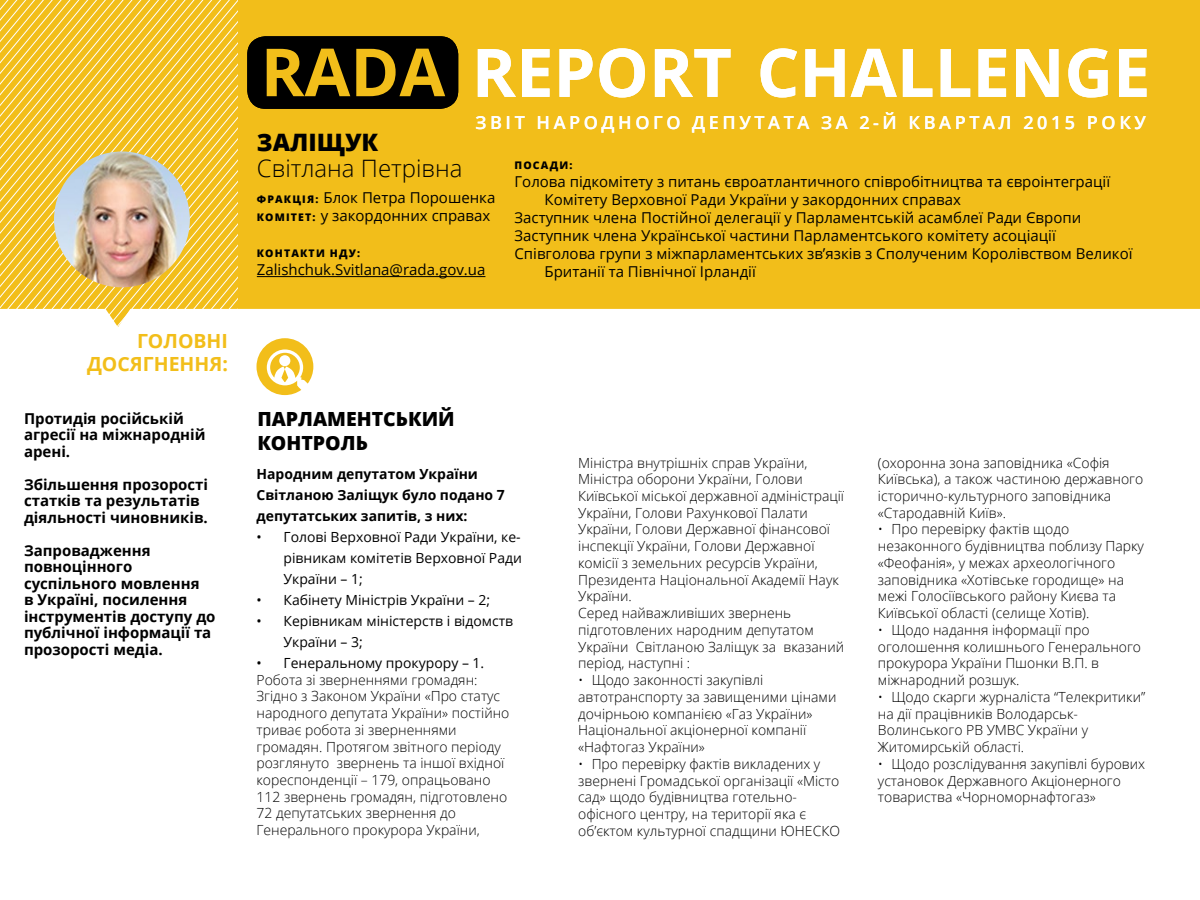
<style>
.page{position:relative;width:1200px;height:900px;background:#fff}
.page>*{position:absolute;margin:0;border:0;box-sizing:border-box;transform-origin:0 0}
.t1{font:700 67.05px "Open Sans";color:#fff}
.t2{font:300 24px "Open Sans";color:#000}
.t3{font:800 24px "Open Sans";color:#000}
.t4{font:800 19.5px/23.4px "Open Sans";color:#000}
.t5{font:700 19.5px/23.4px "Open Sans";color:#f2be1a;text-align:right}
.t6{font:600 18px "Open Sans";letter-spacing:.2em;color:#fff}
.t7{font:15px/18px "Open Sans";color:#000}
.t8{font:700 15px/16.5px "Open Sans";color:#000}
.t9{font:300 13.95px/16.8px "Open Sans";color:#000}
.t10{font:13.95px/21px "Open Sans";color:#000;text-align:justify}
.t11{font:700 13.95px/21px "Open Sans";color:#000}
.t12{font:800 10.5px "Open Sans";letter-spacing:.11em;color:#000}
.s1{font-size:66.3px;color:#f2be1a}
.s2{font-weight:800;font-size:10.5px}
</style>
<div class="page">
<svg style="left:0;top:0;width:239px;height:309px;background:#f3c73b"></svg>
<div style="left:239px;top:0;width:961px;height:358px;background:#f2be1a"></div>
<svg style="left:105px;top:309px;width:1095px;height:87px"></svg>
<svg style="left:257px;top:338px;width:56px;height:57px"></svg>
<div style="left:247px;top:36px;width:211px;height:73px;background:#000;border-radius:18px"></div>
<img style="left:54px;top:152px;width:136px;height:135px;border-radius:68px">
<hr style="left:257px;top:276px;width:228px;height:1px;background:#000">
<h3 class="t5" style="left:87px;top:328px;width:142px">ГОЛОВНІ<br>ДОСЯГНЕННЯ:</h3>
<p class="t8" style="left:24px;top:410px;width:183px">Протидія російській агресії на міжнародній арені.</p>
<p class="t8" style="left:24px;top:476px;width:186px">Збільшення прозорості статків та результатів діяльності чиновників.</p>
<p class="t8" style="left:24px;top:542px;width:193px">Запровадження повноцінного суспільного мовлення<br>в Україні, посилення інструментів доступу до публічної інформації та прозорості медіа.</p>
<h1 class="t1" style="left:261px;top:25px;width:891px"><span class="s1">RADA</span> REPORT CHALLENGE</h1>
<h2 class="t3" style="left:257px;top:124px;width:123px">ЗАЛІЩУК</h2>
<h2 class="t2" style="left:257px;top:152px;width:207px">Світлана Петрівна</h2>
<p class="t7" style="left:257px;top:189px;width:240px"><span class="s2">ФРАКЦІЯ:</span> Блок Петра Порошенка<br><span class="s2">КОМІТЕТ:</span> у закордонних справах</p>
<p class="t12" style="left:257px;top:246px;width:105px">КОНТАКТИ НДУ:</p>
<p class="t7" style="left:257px;top:261px;width:230px">Zalishchuk.Svitlana@rada.gov.ua</p>
<p class="t6" style="left:476px;top:110px;width:672px">ЗВІТ НАРОДНОГО ДЕПУТАТА ЗА 2-Й КВАРТАЛ 2015 РОКУ</p>
<p class="t12" style="left:514px;top:157px;width:59px">ПОСАДИ:</p>
<p class="t7" style="left:514px;top:172px;width:597px">Голова підкомітету з питань євроатлантичного співробітництва та євроінтеграції</p>
<p class="t7" style="left:544px;top:190px;width:418px">Комітету Верховної Ради України у закордонних справах</p>
<p class="t7" style="left:514px;top:208px;width:568px">Заступник члена Постійної делегації у Парламентській асамблеї Ради Європи</p>
<p class="t7" style="left:514px;top:226px;width:543px">Заступник члена Української частини Парламентського комітету асоціації</p>
<p class="t7" style="left:514px;top:244px;width:620px">Співголова групи з міжпарламентських зв’язків з Сполученим Королівством Великої</p>
<p class="t7" style="left:544px;top:262px;width:213px">Британії та Північної Ірландії</p>
<h3 class="t4" style="left:257px;top:406px;width:199px">ПАРЛАМЕНТСЬКИЙ<br>КОНТРОЛЬ</h3>
<p class="t11" style="left:256px;top:463px;width:250px">Народним депутатом України<br>Світланою Заліщук було подано 7 депутатських запитів, з них:</p>
<p class="t10" style="left:284px;top:526px;width:240px;text-indent:-27px">• Голові Верховної Ради України, ке&shy;рівникам комітетів Верховної Ради України – 1;</p>
<p class="t10" style="left:257px;top:589px;width:235px">• Кабінету Міністрів України – 2;</p>
<p class="t10" style="left:284px;top:610px;width:231px;text-indent:-27px">• Керівникам міністерств і відомств<br>України – 3;</p>
<p class="t10" style="left:257px;top:652px;width:229px">• Генеральному прокурору – 1.</p>
<p class="t9" style="left:257px;top:671px;width:254px">Робота зі зверненнями громадян:<br>Згідно з Законом України «Про статус народного депутата України» постійно триває робота зі зверненнями громадян. Протягом звітного періоду розглянуто звернень та іншої вхідної кореспонденції – 179, опрацьовано 112 звернень громадян, підготовлено 72 депутатських звернення до Генерального прокурора України,</p>
<p class="t9" style="left:578px;top:454px;width:267px">Міністра внутрішніх справ України, Міністра оборони України, Голови Київської міської державної адміністрації України, Голови Рахункової Палати України, Голови Державної фінансової інспекції України, Голови Державної комісії з земельних ресурсів України, Президента Національної Академії Наук України.<br>Серед найважливіших звернень підготовлених народним депутатом України Світланою Заліщук за вказаний період, наступні :</p>
<p class="t9" style="left:578px;top:671px;width:260px">• Щодо законності закупівлі автотранспорту за завищеними цінами дочірньою компанією «Газ України»<br>Національної акціонерної компанії «Нафтогаз України»</p>
<p class="t9" style="left:578px;top:755px;width:263px">• Про перевірку фактів викладених у звернені Громадської організації «Місто сад» щодо будівництва готельно&shy;офісного центру, на території яка є об’єктом культурної спадщини ЮНЕСКО</p>
<p class="t9" style="left:878px;top:454px;width:267px">(охоронна зона заповідника «Софія Київська), а також частиною державного історично-культурного заповідника «Стародавній Київ».</p>
<p class="t9" style="left:878px;top:521px;width:268px">• Про перевірку фактів щодо незаконного будівництва поблизу Парку «Феофанія», у межах археологічного заповідника «Хотівське городище» на межі Голосіївського району Києва та Київської області (селище Хотів).</p>
<p class="t9" style="left:878px;top:621px;width:265px">• Щодо надання інформації про оголошення колишнього Генерального прокурора України Пшонки В.П. в міжнародний розшук.</p>
<p class="t9" style="left:878px;top:688px;width:269px">• Щодо скарги журналіста “Телекритики” на дії працівників Володарськ-<br>Волинського РВ УМВС України у<br>Житомирській області.</p>
<p class="t9" style="left:878px;top:755px;width:269px">• Щодо розслідування закупівлі бурових установок Державного Акціонерного товариства «Чорноморнафтогаз»</p>
</div>
